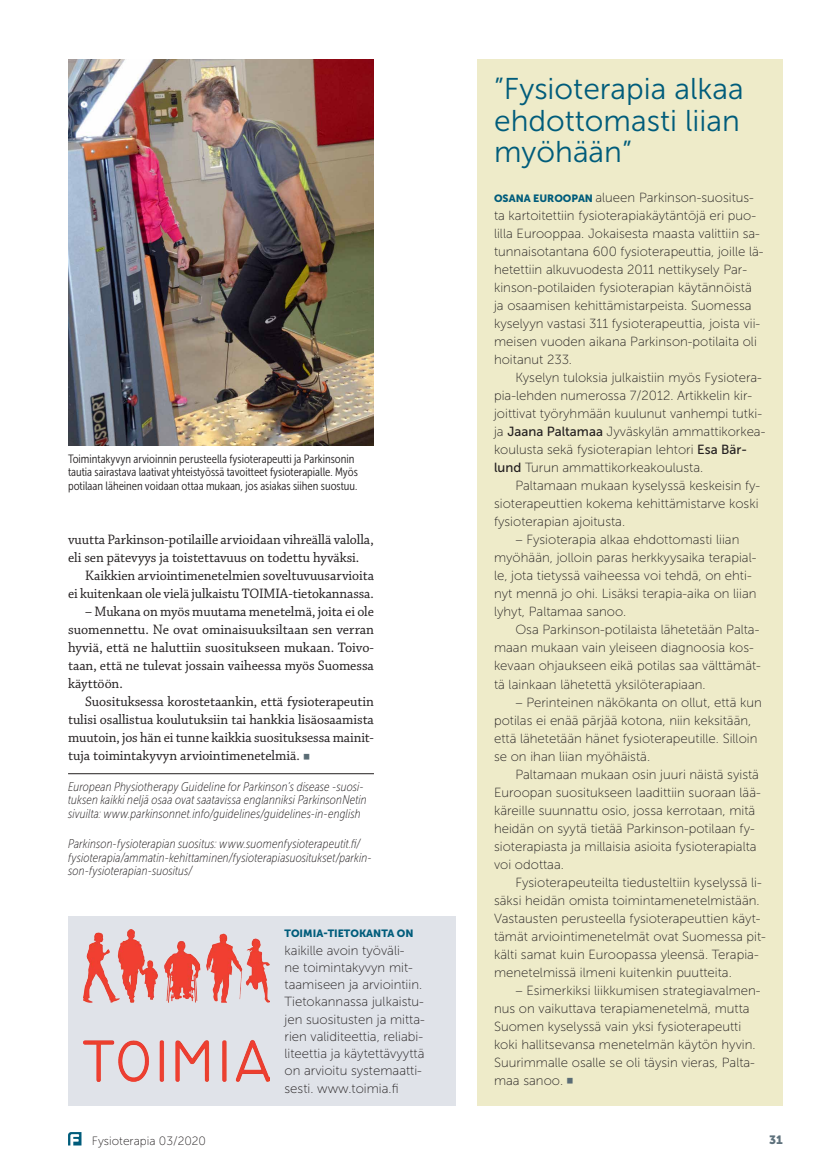
<style>
.page{position:relative;width:834px;height:1174px;background:#fff}
.page>*{position:absolute;margin:0;border:0;box-sizing:border-box;transform-origin:0 0}
.t1{font:30px/31.5px "Museo Sans 300";color:#005c7b}
.t2{font:14.4px/18px "Chaparral Pro";letter-spacing:-.005em;color:#231f20;text-align:justify}
.t3{font:13.2px/18px "Museo Sans 100";color:#231f20}
.t4{font:italic 12.6px/13.5px "Museo Sans Cond 100";letter-spacing:.01em;color:#231f20}
.t5{font:12px/13.5px "Museo Sans Cond 300";color:#231f20}
.t6{font:12px "Museo Sans 100";color:#231f20}
.t7{font:12px "Museo Sans 900";color:#5e717c}
.t8{font:10.5px "Museo Sans 900";color:#005c7b}
.s1{color:#5a6c75}
.s2{font-family:"Museo Sans 900";font-size:10.5px;color:#005c7b}
.s3{font-family:"Museo Sans 500"}
</style>
<div class="page">
<div style="left:477px;top:60px;width:305px;height:1046px;background:#eeebc9"></div>
<div style="left:68px;top:916px;width:387px;height:190px;background:#e0e3e9"></div>
<img style="left:83px;top:929px;width:186px;height:152px">
<hr style="left:68px;top:773px;width:306px;height:1px;background:#231f20">
<img style="left:68px;top:60px;width:306px;height:385px">
<svg style="left:68px;top:1132px;width:13px;height:14px"></svg>
<p class="t5" style="left:68px;top:452px;width:291px">Toimintakyvyn arvioinnin perusteella fysioterapeutti ja Parkinsonin tautia sairastava laativat yhteistyössä tavoitteet fysioterapialle. Myös potilaan läheinen voidaan ottaa mukaan, jos asiakas siihen suostuu.</p>
<p class="t2" style="left:68px;top:531px;width:307px">vuutta Parkinson-potilaille arvioidaan vihreällä valolla, eli sen pätevyys ja toistettavuus on todettu hyväksi.</p>
<p class="t2" style="left:68px;top:567px;width:307px;text-align:right">Kaikkien arviointimenetelmien soveltuvuusarvioita<br>ei kuitenkaan ole vielä julkaistu TOIMIA-tietokannassa.</p>
<p class="t2" style="left:68px;top:603px;width:307px;text-indent:17px">– Mukana on myös muutama menetelmä, joita ei ole suomennettu. Ne ovat ominaisuuksiltaan sen verran hyviä, että ne haluttiin suositukseen mukaan. Toivo&shy;taan, että ne tulevat jossain vaiheessa myös Suomessa käyttöön.</p>
<p class="t2" style="left:68px;top:693px;width:307px;text-indent:17px">Suosituksessa korostetaankin, että fysioterapeutin tulisi osallistua koulutuksiin tai hankkia lisäosaamista muutoin, jos hän ei tunne kaikkia suosituksessa mainit&shy;tuja toimintakyvyn arviointimenetelmiä. <span class="s1">○</span></p>
<p class="t4" style="left:68px;top:780px;width:300px">European Physiotherapy Guideline for Parkinson’s disease -suosi&shy;tuksen kaikki neljä osaa ovat saatavissa englanniksi ParkinsonNetin sivuilta: www.parkinsonnet.info/guidelines/guidelines-in-english</p>
<p class="t4" style="left:68px;top:837px;width:305px">Parkinson-fysioterapian suositus: www.suomenfysioterapeutit.fi/ fysioterapia/ammatin-kehittaminen/fysioterapiasuositukset/parkin&shy;son-fysioterapian-suositus/</p>
<p class="t8" style="left:284px;top:927px;width:130px">TOIMIA-TIETOKANTA ON</p>
<p class="t3" style="left:284px;top:941px;width:142px;line-height:17.2px">kaikille avoin työväli-<br>ne toimintakyvyn mit&shy;taamiseen ja arviointiin.<br>Tietokannassa julkaistu&shy;jen suositusten ja mitta&shy;rien validiteettia, reliabi&shy;liteettia ja käytettävyyttä on arvioitu systemaatti&shy;sesti. www.toimia.fi</p>
<h1 class="t1" style="left:494px;top:73px;width:251px">”Fysioterapia alkaa ehdottomasti liian myöhään”</h1>
<p class="t3" style="left:494px;top:189px;width:271px"><span class="s2">OSANA EUROOPAN</span> alueen Parkinson-suositus&shy;ta kartoitettiin fysioterapiakäytäntöjä eri puo&shy;lilla Eurooppaa. Jokaisesta maasta valittiin sa&shy;tunnaisotantana 600 fysioterapeuttia, joille lä&shy;hetettiin alkuvuodesta 2011 nettikysely Par&shy;kinson-potilaiden fysioterapian käytännöistä ja osaamisen kehittämistarpeista. Suomessa kyselyyn vastasi 311 fysioterapeuttia, joista vii&shy;meisen vuoden aikana Parkinson-potilaita oli hoitanut 233.</p>
<p class="t3" style="left:494px;top:369px;width:273px;text-indent:21px">Kyselyn tuloksia julkaistiin myös Fysiotera&shy;pia-lehden numerossa 7/2012. Artikkelin kir&shy;joittivat työryhmään kuulunut vanhempi tutki&shy;ja <span class="s3">Jaana Paltamaa</span> Jyväskylän ammattikorkea&shy;koulusta sekä fysioterapian lehtori <span class="s3">Esa Bär&shy;lund</span> Turun ammattikorkeakoulusta.</p>
<p class="t3" style="left:494px;top:477px;width:268px;text-indent:21px">Paltamaan mukaan kyselyssä keskeisin fy&shy;sioterapeuttien kokema kehittämistarve koski fysioterapian ajoitusta.</p>
<p class="t3" style="left:494px;top:531px;width:264px;text-indent:21px">– Fysioterapia alkaa ehdottomasti liian myöhään, jolloin paras herkkyysaika terapial&shy;le, jota tietyssä vaiheessa voi tehdä, on ehti&shy;nyt mennä jo ohi. Lisäksi terapia-aika on liian lyhyt, Paltamaa sanoo.</p>
<p class="t3" style="left:494px;top:621px;width:268px;text-indent:21px">Osa Parkinson-potilaista lähetetään Palta&shy;maan mukaan vain yleiseen diagnoosia kos&shy;kevaan ohjaukseen eikä potilas saa välttämät&shy;tä lainkaan lähetettä yksilöterapiaan.</p>
<p class="t3" style="left:494px;top:693px;width:269px;text-indent:21px">– Perinteinen näkökanta on ollut, että kun potilas ei enää pärjää kotona, niin keksitään, että lähetetään hänet fysioterapeutille. Silloin se on ihan liian myöhäistä.</p>
<p class="t3" style="left:494px;top:765px;width:268px;text-indent:21px">Paltamaan mukaan osin juuri näistä syistä Euroopan suositukseen laadittiin suoraan lää&shy;käreille suunnattu osio, jossa kerrotaan, mitä heidän on syytä tietää Parkinson-potilaan fy&shy;sioterapiasta ja millaisia asioita fysioterapialta voi odottaa.</p>
<p class="t3" style="left:494px;top:873px;width:273px;text-indent:21px">Fysioterapeuteilta tiedusteltiin kyselyssä li&shy;säksi heidän omista toimintamenetelmistään.<br>Vastausten perusteella fysioterapeuttien käyt&shy;tämät arviointimenetelmät ovat Suomessa pit&shy;kälti samat kuin Euroopassa yleensä. Terapia&shy;menetelmissä ilmeni kuitenkin puutteita.</p>
<p class="t3" style="left:494px;top:981px;width:268px;text-indent:21px">– Esimerkiksi liikkumisen strategiavalmen&shy;nus on vaikuttava terapiamenetelmä, mutta Suomen kyselyssä vain yksi fysioterapeutti koki hallitsevansa menetelmän käytön hyvin.<br>Suurimmalle osalle se oli täysin vieras, Palta&shy;maa sanoo. <span class="s1">○</span></p>
<p class="t6" style="left:92px;top:1134px;width:115px">Fysioterapia 03/2020</p>
<p class="t7" style="left:769px;top:1133px;width:15px">31</p>
</div>
